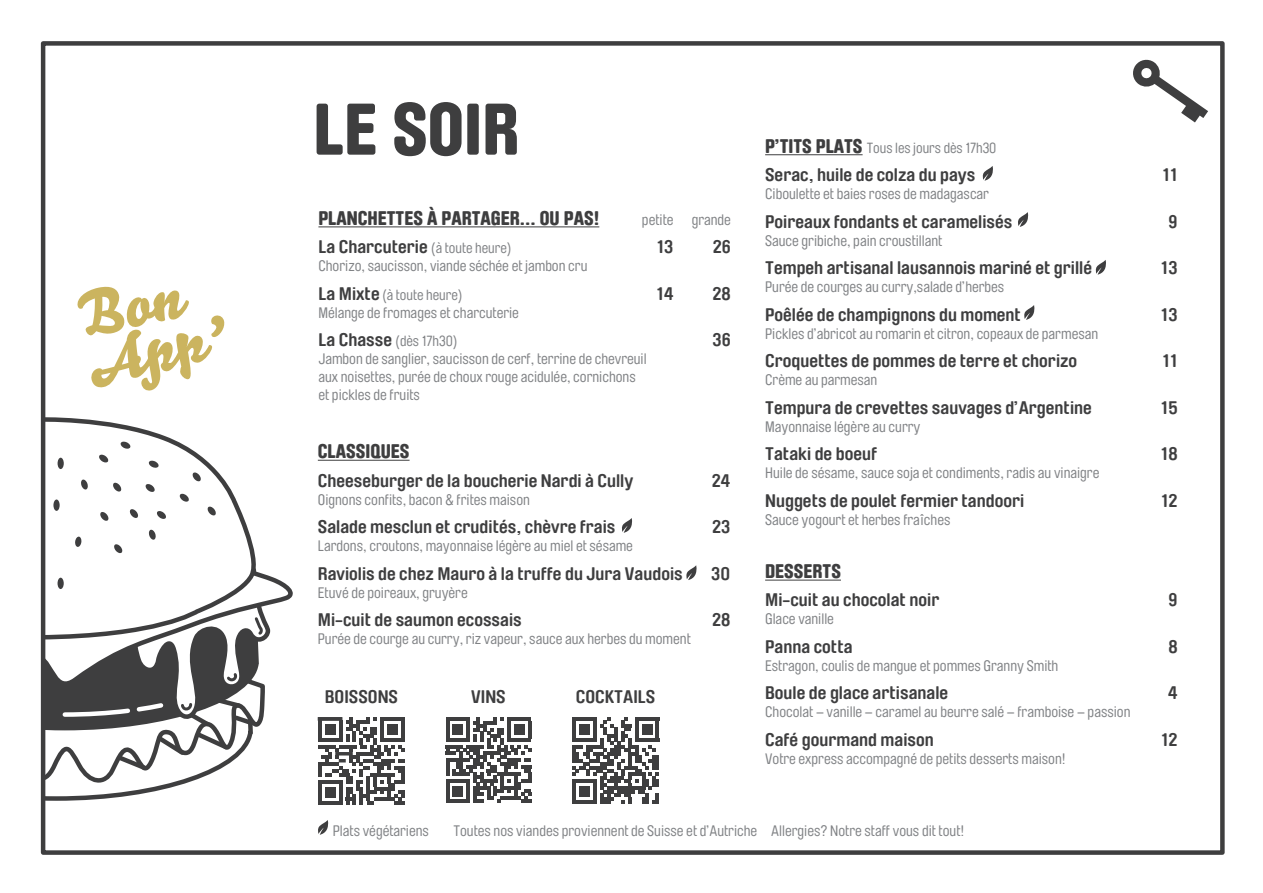
<style>
.page{position:relative;width:1263px;height:893px;background:#fff}
.page>*{position:absolute;margin:0;border:0;box-sizing:border-box;transform-origin:0 0}
.t1{font:900 72px "Brauer Neue";color:#3e3e3f}
.t2{font:900 19.5px "Brauer Neue";color:#3e3e3f}
.t3{font:700 18px "Brauer Neue";color:#3e3e3f;scale:1.08 1}
.t4{font:15px/18px "Brauer Neue";color:#808285}
.t5{font:14.55px "Brauer Neue";color:#808285}
.s1{font-weight:400;font-size:14.55px;color:#808285}
.s2{font-weight:700;font-size:18px;color:#3e3e3f}
.s3{font-weight:900;font-size:19.5px;color:#3e3e3f}
</style>
<div class="page">
<svg style="left:77px;top:286px;width:148px;height:105px"></svg>
<svg style="left:46px;top:790px;width:114px;height:11px"></svg>
<svg style="left:46px;top:417px;width:210px;height:147px"></svg>
<div style="left:58px;top:458px;width:6px;height:11px;background:#3e3e3f;border-radius:50%"></div>
<div style="left:53px;top:499px;width:7px;height:12px;background:#3e3e3f;border-radius:50%"></div>
<svg style="left:81px;top:479px;width:7px;height:11px"></svg>
<svg style="left:148px;top:529px;width:8px;height:11px"></svg>
<svg style="left:112px;top:482px;width:10px;height:10px"></svg>
<svg style="left:207px;top:506px;width:9px;height:10px"></svg>
<svg style="left:129px;top:508px;width:10px;height:11px"></svg>
<svg style="left:100px;top:511px;width:9px;height:10px"></svg>
<svg style="left:192px;top:472px;width:9px;height:10px"></svg>
<svg style="left:114px;top:544px;width:9px;height:10px"></svg>
<svg style="left:75px;top:536px;width:7px;height:11px"></svg>
<svg style="left:148px;top:460px;width:11px;height:8px"></svg>
<svg style="left:120px;top:441px;width:11px;height:8px"></svg>
<svg style="left:145px;top:483px;width:10px;height:9px"></svg>
<svg style="left:156px;top:510px;width:11px;height:9px"></svg>
<svg style="left:179px;top:493px;width:10px;height:9px"></svg>
<svg style="left:98px;top:454px;width:11px;height:9px"></svg>
<svg style="left:46px;top:564px;width:247px;height:226px"></svg>
<div style="left:41px;top:41px;width:1184px;height:814px;border:4px solid #3e3e3f"></div>
<svg style="left:1133px;top:59px;width:75px;height:63px"></svg>
<hr style="left:318px;top:226px;width:281px;height:1px;background:#3e3e3f">
<hr style="left:765px;top:154px;width:97px;height:1px;background:#3e3e3f">
<hr style="left:765px;top:580px;width:76px;height:1px;background:#3e3e3f">
<hr style="left:318px;top:460px;width:92px;height:1px;background:#3e3e3f">
<svg style="left:318px;top:820px;width:11px;height:15px"></svg>
<svg style="left:622px;top:518px;width:10px;height:15px"></svg>
<svg style="left:686px;top:565px;width:11px;height:15px"></svg>
<svg style="left:982px;top:166px;width:11px;height:15px"></svg>
<svg style="left:1018px;top:212px;width:11px;height:15px"></svg>
<svg style="left:1024px;top:305px;width:11px;height:15px"></svg>
<svg style="left:1095px;top:260px;width:11px;height:15px"></svg>
<svg style="left:318px;top:717px;width:87px;height:87px"></svg>
<hr style="left:318px;top:801px;width:24px;height:3px;background:#3e3e3f">
<div style="left:325px;top:787px;width:10px;height:10px;background:#3e3e3f"></div>
<svg style="left:446px;top:718px;width:85px;height:85px"></svg>
<hr style="left:446px;top:799px;width:24px;height:4px;background:#3e3e3f">
<div style="left:453px;top:786px;width:10px;height:10px;background:#3e3e3f"></div>
<svg style="left:572px;top:717px;width:87px;height:87px"></svg>
<hr style="left:572px;top:801px;width:24px;height:3px;background:#3e3e3f">
<div style="left:579px;top:787px;width:10px;height:10px;background:#3e3e3f"></div>
<h1 class="t1" style="left:313px;top:87px;width:207px">LE SOIR</h1>
<h2 class="t2" style="left:318px;top:206px;width:282px">PLANCHETTES À PARTAGER... OU PAS!</h2>
<p class="t4" style="left:642px;top:211px;width:90px">petite grande</p>
<p class="t3" style="left:318px;top:237px;width:180px">La Charcuterie <span class="s1">(à toute heure)</span></p>
<p class="t3" style="left:657px;top:237px;width:17px">13</p>
<p class="t3" style="left:713px;top:237px;width:18px">26</p>
<p class="t4" style="left:318px;top:257px;width:270px">Chorizo, saucisson, viande séchée et jambon cru</p>
<p class="t5" style="left:318px;top:287px;width:146px"><span class="s2">La Mixte</span> (à toute heure)</p>
<p class="t3" style="left:656px;top:283px;width:17px">14</p>
<p class="t3" style="left:713px;top:283px;width:18px">28</p>
<p class="t4" style="left:318px;top:304px;width:202px">Mélange de fromages et charcuterie</p>
<p class="t5" style="left:318px;top:333px;width:140px"><span class="s2">La Chasse</span> (dès 17h30)</p>
<p class="t3" style="left:713px;top:330px;width:18px">36</p>
<p class="t4" style="left:318px;top:350px;width:330px">Jambon de sanglier, saucisson de cerf, terrine de chevreuil aux noisettes, purée de choux rouge acidulée, cornichons et pickles de fruits</p>
<h2 class="t2" style="left:318px;top:440px;width:93px">CLASSIQUES</h2>
<p class="t3" style="left:318px;top:470px;width:293px">Cheeseburger de la boucherie Nardi à Cully</p>
<p class="t3" style="left:712px;top:470px;width:19px">24</p>
<p class="t4" style="left:318px;top:490px;width:214px">Oignons confits, bacon &amp; frites maison</p>
<p class="t3" style="left:318px;top:516px;width:277px">Salade mesclun et crudités, chèvre frais</p>
<p class="t3" style="left:712px;top:516px;width:18px">23</p>
<p class="t4" style="left:318px;top:537px;width:317px">Lardons, croutons, mayonnaise légère au miel et sésame</p>
<p class="t3" style="left:318px;top:563px;width:339px">Raviolis de chez Mauro à la truffe du Jura Vaudois</p>
<p class="t3" style="left:711px;top:563px;width:19px">30</p>
<p class="t4" style="left:318px;top:583px;width:151px">Etuvé de poireaux, gruyère</p>
<p class="t3" style="left:318px;top:609px;width:190px">Mi-cuit de saumon ecossais</p>
<p class="t3" style="left:712px;top:609px;width:18px">28</p>
<p class="t4" style="left:318px;top:630px;width:374px">Purée de courge au curry, riz vapeur, sauce aux herbes du moment</p>
<p class="t3" style="left:325px;top:686px;width:69px">BOISSONS</p>
<p class="t3" style="left:471px;top:686px;width:34px">VINS</p>
<p class="t3" style="left:576px;top:686px;width:75px">COCKTAILS</p>
<p class="t5" style="left:765px;top:139px;width:233px"><span class="s3">P’TITS PLATS</span> Tous les jours dès 17h30</p>
<p class="t3" style="left:765px;top:164px;width:196px">Serac, huile de colza du pays</p>
<p class="t3" style="left:1162px;top:164px;width:16px">11</p>
<p class="t4" style="left:765px;top:185px;width:225px">Ciboulette et baies roses de madagascar</p>
<p class="t3" style="left:765px;top:211px;width:230px">Poireaux fondants et caramelisés</p>
<p class="t3" style="left:1168px;top:211px;width:10px">9</p>
<p class="t4" style="left:765px;top:232px;width:179px">Sauce gribiche, pain croustillant</p>
<p class="t3" style="left:765px;top:257px;width:304px">Tempeh artisanal lausannois mariné et grillé</p>
<p class="t3" style="left:1161px;top:257px;width:17px">13</p>
<p class="t4" style="left:765px;top:278px;width:241px">Purée de courges au curry,salade d’herbes</p>
<p class="t3" style="left:765px;top:304px;width:238px">Poêlée de champignons du moment</p>
<p class="t3" style="left:1161px;top:304px;width:17px">13</p>
<p class="t4" style="left:765px;top:325px;width:335px">Pickles d’abricot au romarin et citron, copeaux de parmesan</p>
<p class="t3" style="left:765px;top:350px;width:290px">Croquettes de pommes de terre et chorizo</p>
<p class="t3" style="left:1162px;top:350px;width:16px">11</p>
<p class="t4" style="left:765px;top:371px;width:114px">Crème au parmesan</p>
<p class="t3" style="left:765px;top:397px;width:304px">Tempura de crevettes sauvages d’Argentine</p>
<p class="t3" style="left:1161px;top:397px;width:17px">15</p>
<p class="t4" style="left:765px;top:418px;width:157px">Mayonnaise légère au curry</p>
<p class="t3" style="left:765px;top:443px;width:105px">Tataki de boeuf</p>
<p class="t3" style="left:1161px;top:443px;width:17px">18</p>
<p class="t4" style="left:765px;top:464px;width:336px">Huile de sésame, sauce soja et condiments, radis au vinaigre</p>
<p class="t3" style="left:765px;top:490px;width:241px">Nuggets de poulet fermier tandoori</p>
<p class="t3" style="left:1161px;top:490px;width:17px">12</p>
<p class="t4" style="left:765px;top:511px;width:187px">Sauce yogourt et herbes fraîches</p>
<h2 class="t2" style="left:765px;top:560px;width:77px">DESSERTS</h2>
<p class="t3" style="left:765px;top:590px;width:163px">Mi-cuit au chocolat noir</p>
<p class="t3" style="left:1168px;top:590px;width:10px">9</p>
<p class="t4" style="left:765px;top:610px;width:70px">Glace vanille</p>
<p class="t3" style="left:765px;top:636px;width:83px">Panna cotta</p>
<p class="t3" style="left:1168px;top:636px;width:10px">8</p>
<p class="t4" style="left:765px;top:657px;width:295px">Estragon, coulis de mangue et pommes Granny Smith</p>
<p class="t3" style="left:765px;top:683px;width:171px">Boule de glace artisanale</p>
<p class="t3" style="left:1168px;top:683px;width:10px">4</p>
<p class="t4" style="left:765px;top:703px;width:367px">Chocolat – vanille – caramel au beurre salé – framboise – passion</p>
<p class="t3" style="left:765px;top:729px;width:158px">Café gourmand maison</p>
<p class="t3" style="left:1161px;top:729px;width:17px">12</p>
<p class="t4" style="left:765px;top:750px;width:302px">Votre express accompagné de petits desserts maison!</p>
<p class="t4" style="left:333px;top:822px;width:98px">Plats végétariens</p>
<p class="t4" style="left:453px;top:822px;width:512px">Toutes nos viandes proviennent de Suisse et d’Autriche Allergies? Notre staff vous dit tout!</p>
</div>
